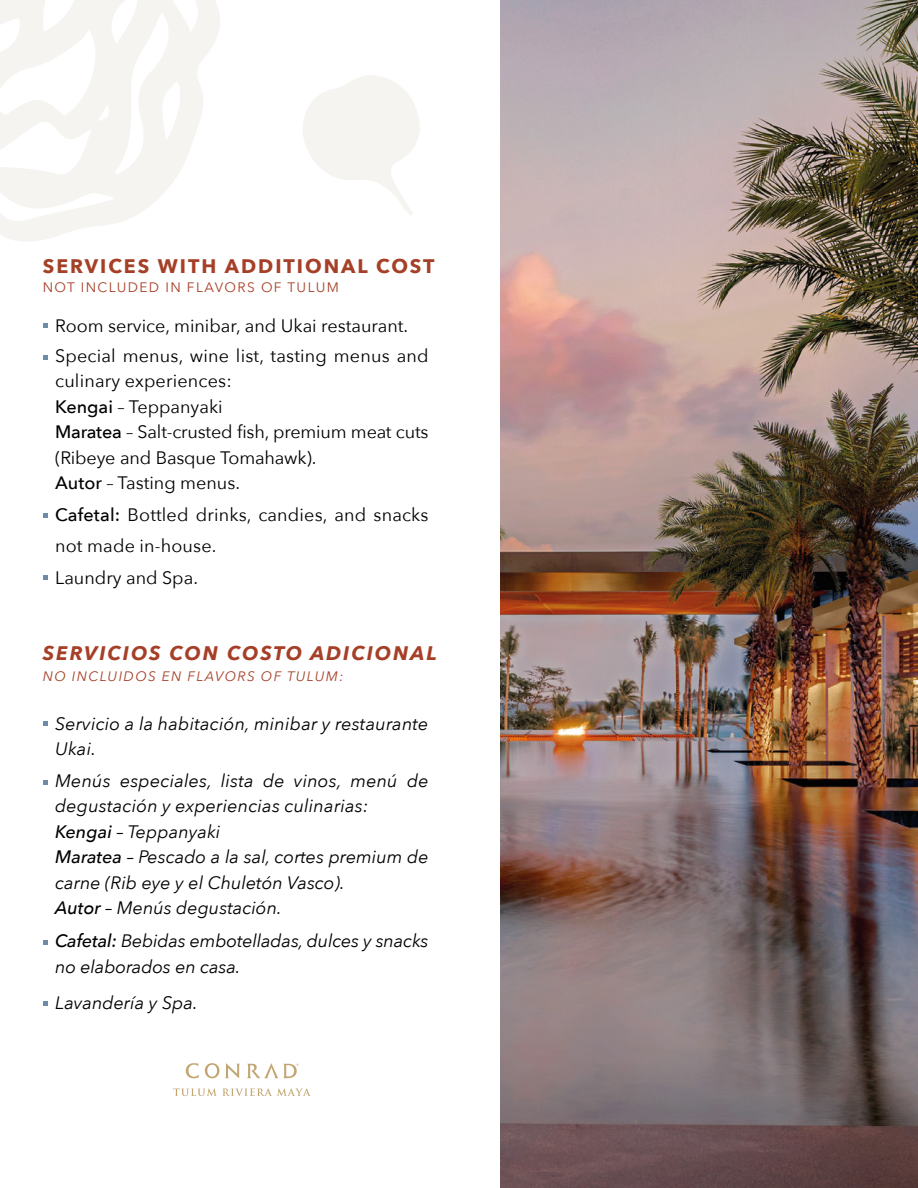
<style>
.page{position:relative;width:918px;height:1188px;background:#fff}
.page>*{position:absolute;margin:0;border:0;box-sizing:border-box;transform-origin:0 0}
.t1{font:700 19.65px "Avenir Next";letter-spacing:.1em;color:#a63f27}
.t2{font:italic 700 19.65px "Avenir Next";letter-spacing:.1em;color:#a63f27}
.t3{font:italic 18px/25.5px "Avenir Next";color:#000}
.t4{font:18px/25.5px "Avenir Next";color:#000}
.t5{font:italic 13.65px "Avenir Next";letter-spacing:.1em;color:#a63f27}
.t6{font:13.65px "Avenir Next";letter-spacing:.1em;color:#a63f27}
.s1{font-weight:500}
</style>
<div class="page">
<svg style="left:186px;top:1063px;width:13px;height:15px"></svg>
<svg style="left:205px;top:1063px;width:14px;height:15px"></svg>
<svg style="left:225px;top:1063px;width:15px;height:15px"></svg>
<svg style="left:247px;top:1063px;width:52px;height:15px"></svg>
<svg style="left:173px;top:1088px;width:138px;height:8px"></svg>
<svg style="left:43px;top:323px;width:4px;height:4px"></svg>
<svg style="left:43px;top:355px;width:4px;height:4px"></svg>
<svg style="left:43px;top:513px;width:4px;height:5px"></svg>
<svg style="left:43px;top:575px;width:4px;height:5px"></svg>
<svg style="left:43px;top:721px;width:4px;height:4px"></svg>
<svg style="left:43px;top:780px;width:4px;height:4px"></svg>
<svg style="left:43px;top:940px;width:4px;height:5px"></svg>
<svg style="left:43px;top:1001px;width:4px;height:5px"></svg>
<svg style="left:303px;top:75px;width:117px;height:140px"></svg>
<img style="left:501px;top:0;width:417px;height:1188px">
<svg style="left:0;top:0;width:220px;height:241px;fill:#f6f4f1"></svg>
<p class="t1" style="left:43px;top:249px;width:393px">SERVICES WITH ADDITIONAL COST</p>
<p class="t6" style="left:43px;top:276px;width:298px">NOT INCLUDED IN FLAVORS OF TULUM</p>
<p class="t4" style="left:55px;top:310px;width:375px;line-height:30px">Room service, minibar, and Ukai restaurant.<br>Special menus, wine list, tasting menus and</p>
<p class="t4" style="left:55px;top:367px;width:375px">culinary experiences:<br><span class="s1">Kengai</span> – Teppanyaki<br><span class="s1">Maratea</span> – Salt-crusted fish, premium meat cuts (Ribeye and Basque Tomahawk).<br><span class="s1">Autor</span> – Tasting menus.</p>
<p class="t4" style="left:55px;top:498px;width:375px;line-height:31.5px"><span class="s1">Cafetal:</span> Bottled drinks, candies, and snacks not made in-house.<br>Laundry and Spa.</p>
<p class="t2" style="left:43px;top:636px;width:395px">SERVICIOS CON COSTO ADICIONAL</p>
<p class="t5" style="left:43px;top:665px;width:302px">NO INCLUIDOS EN FLAVORS OF TULUM:</p>
<p class="t3" style="left:55px;top:710px;width:375px">Servicio a la habitación, minibar y restaurante<br>Ukai.</p>
<p class="t3" style="left:55px;top:767px;width:375px">Menús especiales, lista de vinos, menú de degustación y experiencias culinarias:<br><span class="s1">Kengai</span> – Teppanyaki<br><span class="s1">Maratea</span> – Pescado a la sal, cortes premium de carne (Rib eye y el Chuletón Vasco).<br><span class="s1">Autor</span> – Menús degustación.</p>
<p class="t3" style="left:55px;top:928px;width:375px"><span class="s1">Cafetal:</span> Bebidas embotelladas, dulces y snacks no elaborados en casa.</p>
<p class="t3" style="left:55px;top:989px;width:144px">Lavandería y Spa.</p>
</div>
